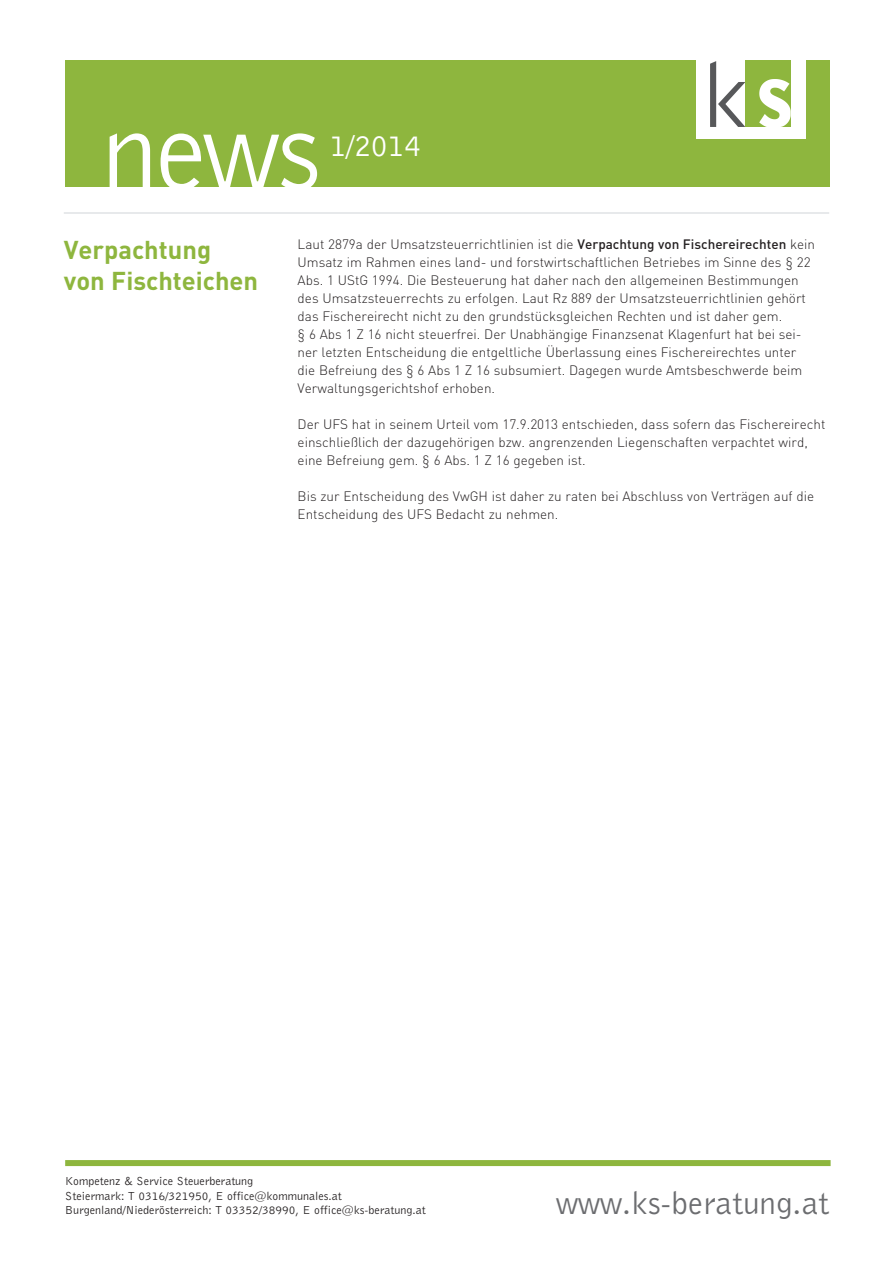
<style>
.page{position:relative;width:893px;height:1263px;background:#fff}
.page>*{position:absolute;margin:0;border:0;box-sizing:border-box;transform-origin:0 0}
.t1{font:114px "Bell Gothic BT";color:#fff}
.t2{font:33px "Bell Gothic BT";color:#6c6d70}
.t3{font:31.5px "Bell Gothic BT";color:#fff}
.t4{font:700 25.5px/30.6px "DIN";color:#8eb63e}
.t5{font:300 13.5px/18px "DIN";color:#231f20}
.t6{font:12px/14.4px "Bell Gothic BT";color:#231f20}
.s1{font-weight:500}
</style>
<div class="page">
<hr style="left:64px;top:213px;width:765px;height:1px;background:#d0d4d8">
<div style="left:65px;top:60px;width:765px;height:127px;background:#8eb63e"></div>
<div style="left:697px;top:53px;width:109px;height:86px;background:#fff"></div>
<svg style="left:710px;top:61px;width:35px;height:66px"></svg>
<div style="left:746px;top:61px;width:45px;height:66px;background:#8eb63e"></div>
<svg style="left:759px;top:79px;width:32px;height:48px"></svg>
<div style="left:65px;top:1160px;width:766px;height:6px;background:#8eb63e"></div>
<h1 class="t1" style="left:101px;top:81px;width:221px">news</h1>
<h3 class="t3" style="left:329px;top:126px;width:94px">1/2014</h3>
<h3 class="t4" style="left:64px;top:234px;width:196px">Verpachtung von Fischteichen</h3>
<p class="t5" style="left:298px;top:235px;width:519px">Laut 2879a der Umsatzsteuerrichtlinien ist die <span class="s1">Verpachtung von Fischereirechten</span> kein Umsatz im Rahmen eines land- und forstwirtschaftlichen Betriebes im Sinne des § 22<br>Abs. 1 UStG 1994. Die Besteuerung hat daher nach den allgemeinen Bestimmungen des Umsatzsteuerrechts zu erfolgen. Laut Rz 889 der Umsatzsteuerrichtlinien gehört das Fischereirecht nicht zu den grundstücksgleichen Rechten und ist daher gem.<br>§ 6 Abs 1 Z 16 nicht steuerfrei. Der Unabhängige Finanzsenat Klagenfurt hat bei sei&shy;ner letzten Entscheidung die entgeltliche Überlassung eines Fischereirechtes unter die Befreiung des § 6 Abs 1 Z 16 subsumiert. Dagegen wurde Amtsbeschwerde beim Verwaltungsgerichtshof erhoben.</p>
<p class="t5" style="left:298px;top:415px;width:529px">Der UFS hat in seinem Urteil vom 17.9.2013 entschieden, dass sofern das Fischereirecht einschließlich der dazugehörigen bzw. angrenzenden Liegenschaften verpachtet wird, eine Befreiung gem. § 6 Abs. 1 Z 16 gegeben ist.</p>
<p class="t5" style="left:298px;top:487px;width:518px">Bis zur Entscheidung des VwGH ist daher zu raten bei Abschluss von Verträgen auf die<br>Entscheidung des UFS Bedacht zu nehmen.</p>
<p class="t6" style="left:65px;top:1174px;width:362px">Kompetenz &amp; Service Steuerberatung<br>Steiermark: T 0316/321950, E office@kommunales.at<br>Burgenland/Niederösterreich: T 03352/38990, E office@ks-beratung.at</p>
<h2 class="t2" style="left:556px;top:1183px;width:275px">www.ks-beratung.at</h2>
</div>
